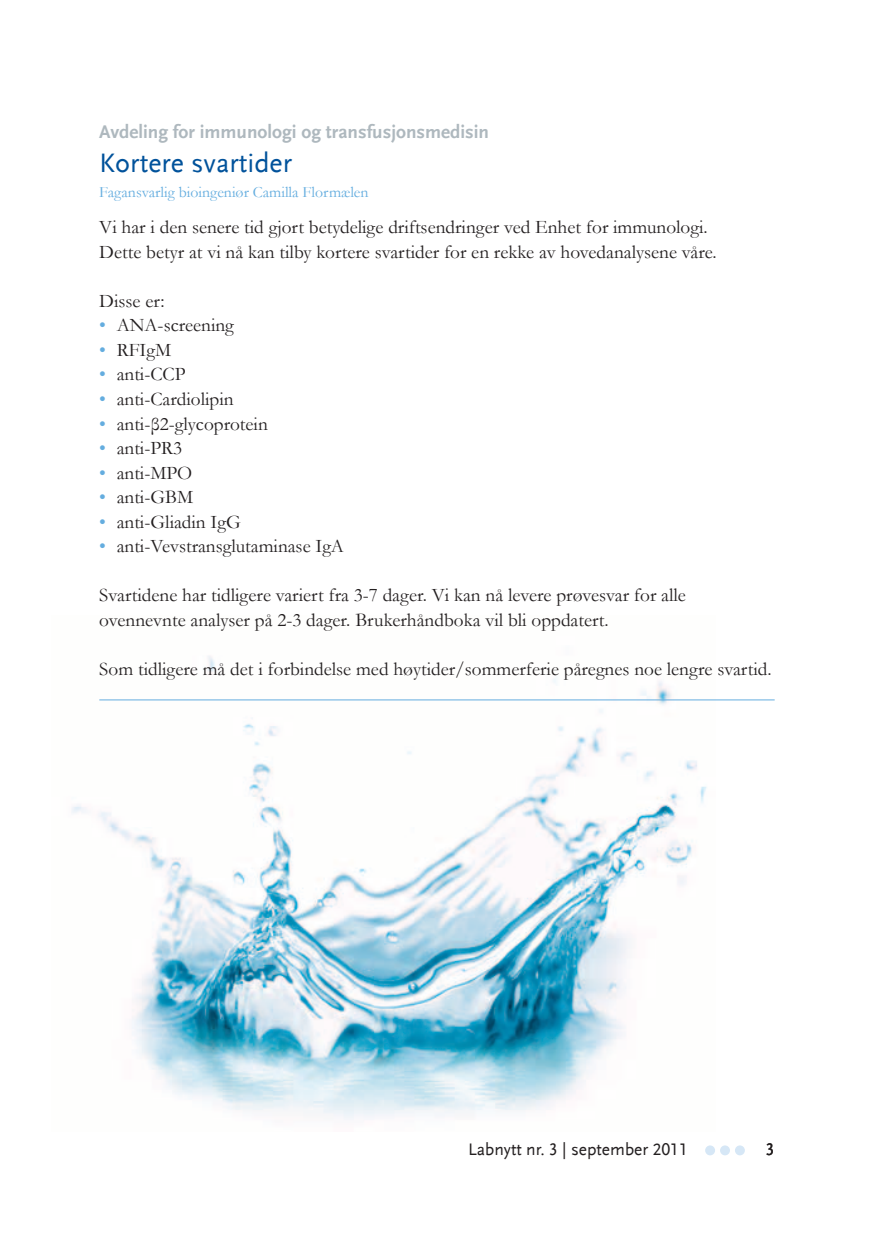
<style>
.page{position:relative;width:874px;height:1241px;background:#fff}
.page>*{position:absolute;margin:0;border:0;box-sizing:border-box;transform-origin:0 0}
.t1{font:28px "Scala Sans";color:#01529b}
.t2{font:19.25px/24.5px "Garamond";color:#231f20}
.t3{font:700 19.25px "Scala Sans LF";color:#aeb8be}
.t4{font:17.5px "Scala Sans LF";color:#231f20}
.t5{font:15.75px "Garamond";color:#64addf}
.s1{color:#64addf}
</style>
<div class="page">
<div style="left:704px;top:1145px;width:10px;height:10px;background:#d6e7f6;border-radius:50%"></div>
<div style="left:719px;top:1145px;width:10px;height:10px;background:#d6e7f6;border-radius:50%"></div>
<div style="left:734px;top:1145px;width:10px;height:10px;background:#d6e7f6;border-radius:50%"></div>
<img style="left:72px;top:656px;width:642px;height:463px">
<hr style="left:99px;top:699px;width:675px;height:1px;background:#64addf">
<p class="t3" style="left:99px;top:122px;width:391px">Avdeling for immunologi og transfusjonsmedisin</p>
<h1 class="t1" style="left:99px;top:148px;width:194px">Kortere svartider</h1>
<p class="t5" style="left:99px;top:181px;width:270px">Fagansvarlig bioingeniør Camilla Flormælen</p>
<p class="t2" style="left:99px;top:214px;width:618px">Vi har i den senere tid gjort betydelige driftsendringer ved Enhet for immunologi.<br>Dette betyr at vi nå kan tilby kortere svartider for en rekke av hovedanalysene våre.</p>
<p class="t2" style="left:99px;top:288px;width:67px">Disse er:</p>
<p class="t2" style="left:99px;top:312px;width:136px"><span class="s1">•</span> ANA-screening</p>
<p class="t2" style="left:99px;top:337px;width:73px"><span class="s1">•</span> RFIgM</p>
<p class="t2" style="left:99px;top:361px;width:88px"><span class="s1">•</span> anti-CCP</p>
<p class="t2" style="left:99px;top:386px;width:136px"><span class="s1">•</span> anti-Cardiolipin</p>
<p class="t2" style="left:99px;top:410px;width:170px"><span class="s1">•</span> anti-β2-glycoprotein</p>
<p class="t2" style="left:99px;top:435px;width:84px"><span class="s1">•</span> anti-PR3</p>
<p class="t2" style="left:99px;top:459px;width:94px"><span class="s1">•</span> anti-MPO</p>
<p class="t2" style="left:99px;top:484px;width:95px"><span class="s1">•</span> anti-GBM</p>
<p class="t2" style="left:99px;top:508px;width:143px"><span class="s1">•</span> anti-Gliadin IgG</p>
<p class="t2" style="left:99px;top:533px;width:246px"><span class="s1">•</span> anti-Vevstransglutaminase IgA</p>
<p class="t2" style="left:99px;top:582px;width:588px">Svartidene har tidligere variert fra 3-7 dager. Vi kan nå levere prøvesvar for alle ovennevnte analyser på 2-3 dager. Brukerhåndboka vil bli oppdatert.</p>
<p class="t2" style="left:99px;top:655px;width:673px">Som tidligere må det i forbindelse med høytider/sommerferie påregnes noe lengre svartid.</p>
<p class="t4" style="left:468px;top:1139px;width:221px">Labnytt nr. 3 | september 2011</p>
<p class="t4" style="left:765px;top:1139px;width:10px">3</p>
</div>
